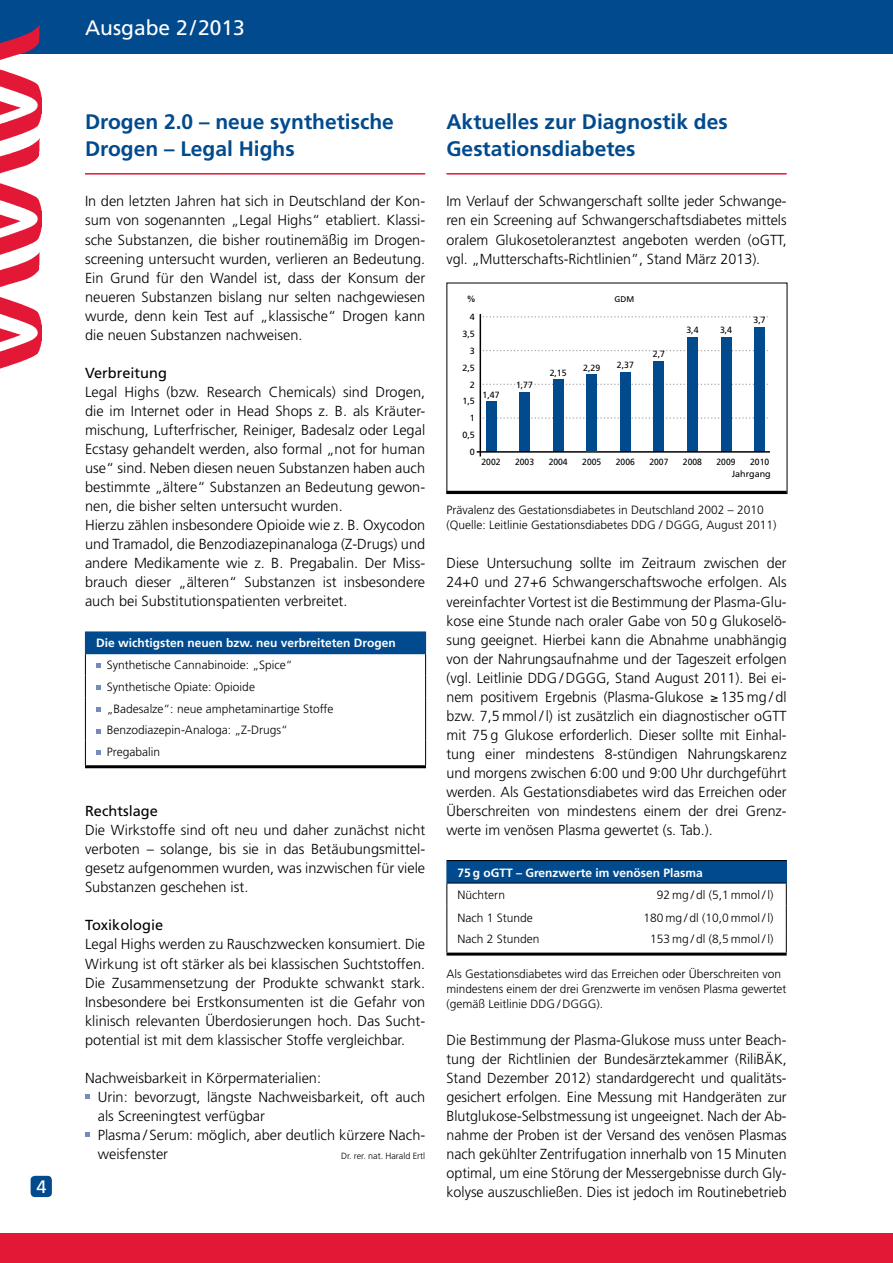
<style>
.page{position:relative;width:893px;height:1263px;background:#fff}
.page>*{position:absolute;margin:0;border:0;box-sizing:border-box;transform-origin:0 0}
.t1{font:700 21px/27px "Frutiger";color:#004a8d}
.t2{font:21px "Frutiger";color:#fff}
.t3{font:18px "Frutiger";color:#fff}
.t4{font:300 14.55px/19px "Frutiger";color:#000;text-align:justify}
.t5{font:14.55px "Frutiger";color:#000}
.t6{font:14.55px "Frutiger CE";color:#000}
.t7{font:300 12px/21.8px "Frutiger";color:#000}
.t8{font:700 12px "Frutiger";color:#fff}
.t9{font:9px/17px "Frutiger";color:#000;text-align:right}
.t10{font:9px "Frutiger";color:#000;scale:.95 1}
.t11{font:300 9px "Frutiger";color:#000}
.t12{font:8.25px "Frutiger";color:#000}
</style>
<div class="page">
<hr style="left:85px;top:173px;width:340px;height:2px;background:#e31736">
<div style="left:85px;top:632px;width:341px;height:22px;background:#004a8d"></div>
<hr style="left:85px;top:765px;width:341px;height:3px;background:#000">
<svg style="left:85px;top:654px;width:1px;height:111px"></svg>
<svg style="left:425px;top:654px;width:1px;height:111px"></svg>
<svg style="left:96px;top:664px;width:4px;height:4px"></svg>
<svg style="left:96px;top:685px;width:4px;height:5px"></svg>
<svg style="left:96px;top:707px;width:4px;height:4px"></svg>
<svg style="left:96px;top:729px;width:4px;height:4px"></svg>
<svg style="left:96px;top:751px;width:4px;height:4px"></svg>
<svg style="left:85px;top:1094px;width:4px;height:5px"></svg>
<svg style="left:85px;top:1133px;width:4px;height:4px"></svg>
<hr style="left:446px;top:173px;width:341px;height:2px;background:#e31736">
<div style="left:447px;top:860px;width:339px;height:23px;background:#004a8d"></div>
<hr style="left:446px;top:860px;width:162px;height:1px;background:#000">
<hr style="left:608px;top:860px;width:179px;height:1px;background:#000">
<hr style="left:446px;top:883px;width:162px;height:1px;background:#000">
<hr style="left:608px;top:883px;width:179px;height:1px;background:#000">
<hr style="left:446px;top:952px;width:162px;height:3px;background:#000">
<hr style="left:608px;top:952px;width:179px;height:3px;background:#000">
<svg style="left:446px;top:861px;width:1px;height:91px"></svg>
<svg style="left:786px;top:861px;width:1px;height:91px"></svg>
<svg style="left:483px;top:417px;width:285px;height:2px"></svg>
<svg style="left:483px;top:384px;width:285px;height:1px"></svg>
<svg style="left:483px;top:350px;width:285px;height:1px"></svg>
<svg style="left:483px;top:316px;width:285px;height:2px"></svg>
<div style="left:486px;top:401px;width:10px;height:51px;background:#004a8d"></div>
<div style="left:519px;top:392px;width:11px;height:60px;background:#004a8d"></div>
<div style="left:553px;top:379px;width:10px;height:73px;background:#004a8d"></div>
<div style="left:620px;top:372px;width:11px;height:80px;background:#004a8d"></div>
<div style="left:654px;top:361px;width:10px;height:91px;background:#004a8d"></div>
<div style="left:687px;top:337px;width:11px;height:115px;background:#004a8d"></div>
<div style="left:754px;top:327px;width:11px;height:125px;background:#004a8d"></div>
<hr style="left:480px;top:314px;width:1px;height:142px;background:#000">
<div style="left:721px;top:337px;width:10px;height:115px;background:#004a8d"></div>
<hr style="left:477px;top:451px;width:293px;height:2px;background:#000">
<div style="left:586px;top:374px;width:11px;height:78px;background:#004a8d"></div>
<hr style="left:446px;top:491px;width:341px;height:3px;background:#000">
<div style="left:0;top:0;width:893px;height:53px;background:#004a8d"></div>
<div style="left:0;top:1233px;width:893px;height:30px;background:#e31736"></div>
<div style="left:31px;top:1176px;width:21px;height:21px;background:#004a8d;border-radius:4px"></div>
<img style="left:0;top:25px;width:41px;height:344px">
<p class="t3" style="left:36px;top:1176px;width:12px">4</p>
<h1 class="t2" style="left:85px;top:16px;width:161px">Ausgabe 2/2013</h1>
<h1 class="t1" style="left:85px;top:108px;width:310px">Drogen 2.0 – neue synthetische<br>Drogen – Legal Highs</h1>
<p class="t4" style="left:85px;top:192px;width:342px">In den letzten Jahren hat sich in Deutschland der Kon&shy;sum von sogenannten „Legal Highs“ etabliert. Klassi&shy;sche Substanzen, die bisher routinemäßig im Drogen&shy;screening untersucht wurden, verlieren an Bedeutung.<br>Ein Grund für den Wandel ist, dass der Konsum der neueren Substanzen bislang nur selten nachgewiesen wurde, denn kein Test auf „klassische“ Drogen kann die neuen Substanzen nachweisen.</p>
<p class="t5" style="left:85px;top:364px;width:83px">Verbreitung</p>
<p class="t4" style="left:85px;top:383px;width:342px;text-align:left">Legal Highs (bzw. Research Chemicals) sind Drogen, die im Internet oder in Head Shops z. B. als Kräuter&shy;mischung, Lufterfrischer, Reiniger, Badesalz oder Legal Ecstasy gehandelt werden, also formal „not for human use“ sind. Neben diesen neuen Substanzen haben auch bestimmte „ältere“ Substanzen an Bedeutung gewon&shy;nen, die bisher selten untersucht wurden.<br>Hierzu zählen insbesondere Opioide wie z. B. Oxycodon und Tramadol, die Benzodiazepinanaloga (Z-Drugs) und andere Medikamente wie z. B. Pregabalin. Der Miss&shy;brauch dieser „älteren“ Substanzen ist insbesondere auch bei Substitutionspatienten verbreitet.</p>
<p class="t8" style="left:96px;top:636px;width:301px">Die wichtigsten neuen bzw. neu verbreiteten Drogen</p>
<p class="t7" style="left:107px;top:654px;width:228px">Synthetische Cannabinoide: „Spice“<br>Synthetische Opiate: Opioide<br>„Badesalze“: neue amphetaminartige Stoffe<br>Benzodiazepin-Analoga: „Z-Drugs“<br>Pregabalin</p>
<p class="t5" style="left:85px;top:802px;width:74px">Rechtslage</p>
<p class="t4" style="left:85px;top:821px;width:342px">Die Wirkstoffe sind oft neu und daher zunächst nicht verboten – solange, bis sie in das Betäubungsmittel&shy;gesetz aufgenommen wurden, was inzwischen für viele Substanzen geschehen ist.</p>
<p class="t6" style="left:85px;top:917px;width:80px">Toxikologie</p>
<p class="t4" style="left:85px;top:935px;width:342px">Legal Highs werden zu Rauschzwecken konsumiert. Die Wirkung ist oft stärker als bei klassischen Suchtstoffen.<br>Die Zusammensetzung der Produkte schwankt stark.<br>Insbesondere bei Erstkonsumenten ist die Gefahr von klinisch relevanten Überdosierungen hoch. Das Sucht&shy;potential ist mit dem klassischer Stoffe vergleichbar.</p>
<p class="t4" style="left:98px;top:1068px;width:329px;text-align:left;text-indent:-13px">Nachweisbarkeit in Körpermaterialien:<br>Urin: bevorzugt, längste Nachweisbarkeit, oft auch als Screeningtest verfügbar<br>Plasma / Serum: möglich, aber deutlich kürzere Nach&shy;weisfenster</p>
<p class="t11" style="left:341px;top:1151px;width:86px">Dr. rer. nat. Harald Ertl</p>
<h1 class="t1" style="left:446px;top:108px;width:283px">Aktuelles zur Diagnostik des<br>Gestationsdiabetes</h1>
<p class="t4" style="left:446px;top:192px;width:342px">Im Verlauf der Schwangerschaft sollte jeder Schwange&shy;ren ein Screening auf Schwangerschaftsdiabetes mittels oralem Glukosetoleranztest angeboten werden (oGTT, vgl. „Mutterschafts-Richtlinien”, Stand März 2013).</p>
<p class="t9" style="left:467px;top:290px;width:10px">%</p>
<p class="t12" style="left:615px;top:294px;width:21px">GDM</p>
<p class="t9" style="left:470px;top:308px;width:7px">4</p>
<p class="t9" style="left:754px;top:312px;width:14px">3,7</p>
<p class="t9" style="left:462px;top:325px;width:14px">3,5</p>
<p class="t9" style="left:686px;top:322px;width:14px">3,4</p>
<p class="t9" style="left:720px;top:322px;width:14px">3,4</p>
<p class="t9" style="left:470px;top:342px;width:7px">3</p>
<p class="t9" style="left:653px;top:345px;width:14px">2,7</p>
<p class="t9" style="left:462px;top:359px;width:14px">2,5</p>
<p class="t9" style="left:550px;top:364px;width:18px">2,15</p>
<p class="t9" style="left:583px;top:359px;width:18px">2,29</p>
<p class="t9" style="left:617px;top:357px;width:18px">2,37</p>
<p class="t9" style="left:462px;top:376px;width:14px">2<br>1,5</p>
<p class="t9" style="left:483px;top:386px;width:18px">1,47</p>
<p class="t9" style="left:516px;top:377px;width:18px">1,77</p>
<p class="t9" style="left:462px;top:410px;width:14px">1<br>0,5</p>
<p class="t9" style="left:470px;top:444px;width:7px">0</p>
<p class="t10" style="left:481px;top:457px;width:22px">2002</p>
<p class="t10" style="left:515px;top:457px;width:22px">2003</p>
<p class="t10" style="left:549px;top:457px;width:22px">2004</p>
<p class="t10" style="left:582px;top:457px;width:22px">2005</p>
<p class="t10" style="left:616px;top:457px;width:22px">2006</p>
<p class="t10" style="left:649px;top:457px;width:22px">2007</p>
<p class="t10" style="left:683px;top:457px;width:22px">2008</p>
<p class="t10" style="left:717px;top:457px;width:22px">2009</p>
<p class="t10" style="left:750px;top:457px;width:22px">2010</p>
<p class="t9" style="left:732px;top:466px;width:41px">Jahrgang</p>
<p class="t7" style="left:446px;top:502px;width:332px;line-height:15px">Prävalenz des Gestationsdiabetes in Deutschland 2002 – 2010 (Quelle: Leitlinie Gestationsdiabetes DDG / DGGG, August 2011)</p>
<p class="t4" style="left:446px;top:554px;width:342px">Diese Untersuchung sollte im Zeitraum zwischen der 24+0 und 27+6 Schwangerschaftswoche erfolgen. Als vereinfachter Vortest ist die Bestimmung der Plasma-Glu&shy;kose eine Stunde nach oraler Gabe von 50 g Glukoselö&shy;sung geeignet. Hierbei kann die Abnahme unabhängig von der Nahrungsaufnahme und der Tageszeit erfolgen (vgl. Leitlinie DDG / DGGG, Stand August 2011). Bei ei&shy;nem positivem Ergebnis (Plasma-Glukose ≥ 135 mg / dl bzw. 7,5 mmol / l) ist zusätzlich ein diagnostischer oGTT mit 75 g Glukose erforderlich. Dieser sollte mit Einhal&shy;tung einer mindestens 8-stündigen Nahrungskarenz und morgens zwischen 6:00 und 9:00 Uhr durchgeführt werden. Als Gestationsdiabetes wird das Erreichen oder Überschreiten von mindestens einem der drei Grenz&shy;werte im venösen Plasma gewertet (s. Tab.).</p>
<p class="t8" style="left:457px;top:865px;width:247px">75 g oGTT – Grenzwerte im venösen Plasma</p>
<p class="t7" style="left:457px;top:884px;width:49px">Nüchtern</p>
<p class="t7" style="left:657px;top:884px;width:118px">92 mg / dl (5,1 mmol / l)</p>
<p class="t7" style="left:457px;top:907px;width:77px">Nach 1 Stunde</p>
<p class="t7" style="left:643px;top:907px;width:132px">180 mg / dl (10,0 mmol / l)</p>
<p class="t7" style="left:457px;top:929px;width:84px">Nach 2 Stunden</p>
<p class="t7" style="left:650px;top:929px;width:125px">153 mg / dl (8,5 mmol / l)</p>
<p class="t7" style="left:446px;top:967px;width:341px;line-height:15px">Als Gestationsdiabetes wird das Erreichen oder Überschreiten von mindestens einem der drei Grenzwerte im venösen Plasma gewertet (gemäß Leitlinie DDG / DGGG).</p>
<p class="t4" style="left:446px;top:1030px;width:342px">Die Bestimmung der Plasma-Glukose muss unter Beach&shy;tung der Richtlinien der Bundesärztekammer (RiliBÄK, Stand Dezember 2012) standardgerecht und qualitäts&shy;gesichert erfolgen. Eine Messung mit Handgeräten zur Blutglukose-Selbstmessung ist ungeeignet. Nach der Ab&shy;nahme der Proben ist der Versand des venösen Plasmas nach gekühlter Zentrifugation innerhalb von 15 Minuten optimal, um eine Störung der Messergebnisse durch Gly&shy;kolyse auszuschließen. Dies ist jedoch im Routinebetrieb</p>
</div>
